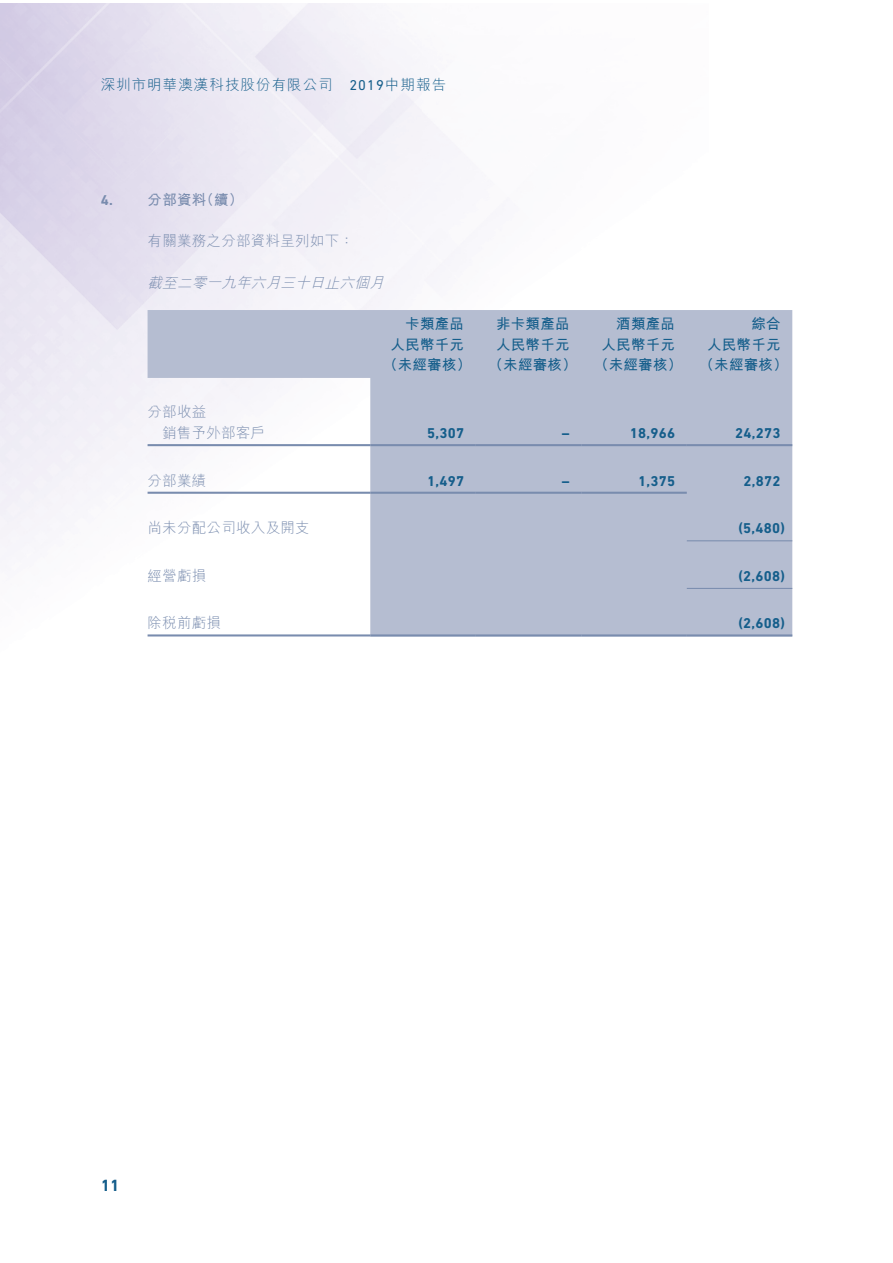
<style>
.page{position:relative;width:893px;height:1263px;background:#fff}
.page>*{position:absolute;margin:0;border:0;box-sizing:border-box;transform-origin:0 0}
.t1{font:700 16.5px "DIN Next LT Pro";color:#155e8b}
.t2{font:14.4px/20.7px "M Hei HK Bold E Ten B5 H";letter-spacing:.02em;color:#155e8b}
.t3{font:700 14.4px "DIN Next LT Pro";letter-spacing:.02em;color:#155e8b}
.t4{font:14.4px/20.7px "M Hei HK Light E Ten B5 H";letter-spacing:.02em;color:#798cae}
.t5{font:14.4px "M Hei HK Light E Ten B5 H";letter-spacing:.075em;color:#155e8b}
.t6{font:italic 14.4px "M Hei HK Light E Ten B5 H";color:#798cae}
.t7{font:14.4px "M Hei HK Bold E Ten B5 H";color:#798cae}
.t8{font:700 14.4px "DIN Next LT Pro";color:#798cae}
.s1{font-family:"DIN Next LT Pro"}
</style>
<div class="page">
<svg style="left:148px;top:310px;width:644px;height:324px;fill:#b5bdd1"></svg>
<hr style="left:148px;top:444px;width:222px;height:2px;background:#798cae">
<hr style="left:370px;top:444px;width:106px;height:2px;background:#798cae">
<hr style="left:476px;top:444px;width:105px;height:2px;background:#798cae">
<hr style="left:581px;top:444px;width:106px;height:2px;background:#798cae">
<hr style="left:687px;top:444px;width:105px;height:2px;background:#798cae">
<hr style="left:148px;top:492px;width:222px;height:2px;background:#798cae">
<hr style="left:370px;top:492px;width:106px;height:2px;background:#798cae">
<hr style="left:476px;top:492px;width:105px;height:2px;background:#798cae">
<hr style="left:581px;top:492px;width:106px;height:2px;background:#798cae">
<hr style="left:687px;top:540px;width:105px;height:1px;background:#798cae">
<hr style="left:687px;top:588px;width:105px;height:1px;background:#798cae">
<hr style="left:148px;top:634px;width:222px;height:2px;background:#798cae">
<hr style="left:370px;top:634px;width:106px;height:2px;background:#798cae">
<hr style="left:476px;top:634px;width:105px;height:2px;background:#798cae">
<hr style="left:581px;top:634px;width:106px;height:2px;background:#798cae">
<hr style="left:687px;top:634px;width:105px;height:2px;background:#798cae">
<p class="t5" style="left:101px;top:79px;width:347px">深圳市明華澳漢科技股份有限公司 <span class="s1">2019</span>中期報告</p>
<p class="t8" style="left:101px;top:195px;width:14px">4.</p>
<p class="t7" style="left:148px;top:194px;width:97px">分部資料（續）</p>
<p class="t4" style="left:148px;top:232px;width:208px">有關業務之分部資料呈列如下：</p>
<p class="t6" style="left:148px;top:277px;width:241px">截至二零一九年六月三十日止六個月</p>
<p class="t4" style="left:162px;top:404px;width:105px;text-indent:-14px">分部收益<br>銷售予外部客戶</p>
<p class="t2" style="left:405px;top:315px;width:60px">卡類產品</p>
<p class="t2" style="left:496px;top:315px;width:75px">非卡類產品</p>
<p class="t2" style="left:616px;top:315px;width:60px">酒類產品</p>
<p class="t2" style="left:751px;top:315px;width:31px">綜合</p>
<p class="t2" style="left:391px;top:336px;width:75px">人民幣千元</p>
<p class="t2" style="left:496px;top:336px;width:75px">人民幣千元</p>
<p class="t2" style="left:602px;top:336px;width:75px">人民幣千元</p>
<p class="t2" style="left:383px;top:336px;width:406px;text-indent:324px">人民幣千元（未經審核） （未經審核） （未經審核） （未經審核）</p>
<p class="t3" style="left:427px;top:428px;width:39px">5,307</p>
<p class="t3" style="left:562px;top:428px;width:9px">–</p>
<p class="t3" style="left:630px;top:428px;width:47px">18,966</p>
<p class="t3" style="left:735px;top:428px;width:47px">24,273</p>
<p class="t4" style="left:148px;top:472px;width:60px">分部業績</p>
<p class="t3" style="left:427px;top:476px;width:39px">1,497</p>
<p class="t3" style="left:562px;top:476px;width:9px">–</p>
<p class="t3" style="left:638px;top:476px;width:39px">1,375</p>
<p class="t3" style="left:744px;top:476px;width:39px">2,872</p>
<p class="t4" style="left:148px;top:519px;width:164px">尚未分配公司收入及開支</p>
<p class="t3" style="left:738px;top:523px;width:48px">(5,480)</p>
<p class="t4" style="left:148px;top:567px;width:60px">經營虧損</p>
<p class="t3" style="left:738px;top:571px;width:48px">(2,608)</p>
<p class="t4" style="left:148px;top:615px;width:75px">除稅前虧損</p>
<p class="t3" style="left:738px;top:618px;width:48px">(2,608)</p>
<p class="t1" style="left:101px;top:1179px;width:20px">11</p>
</div>
